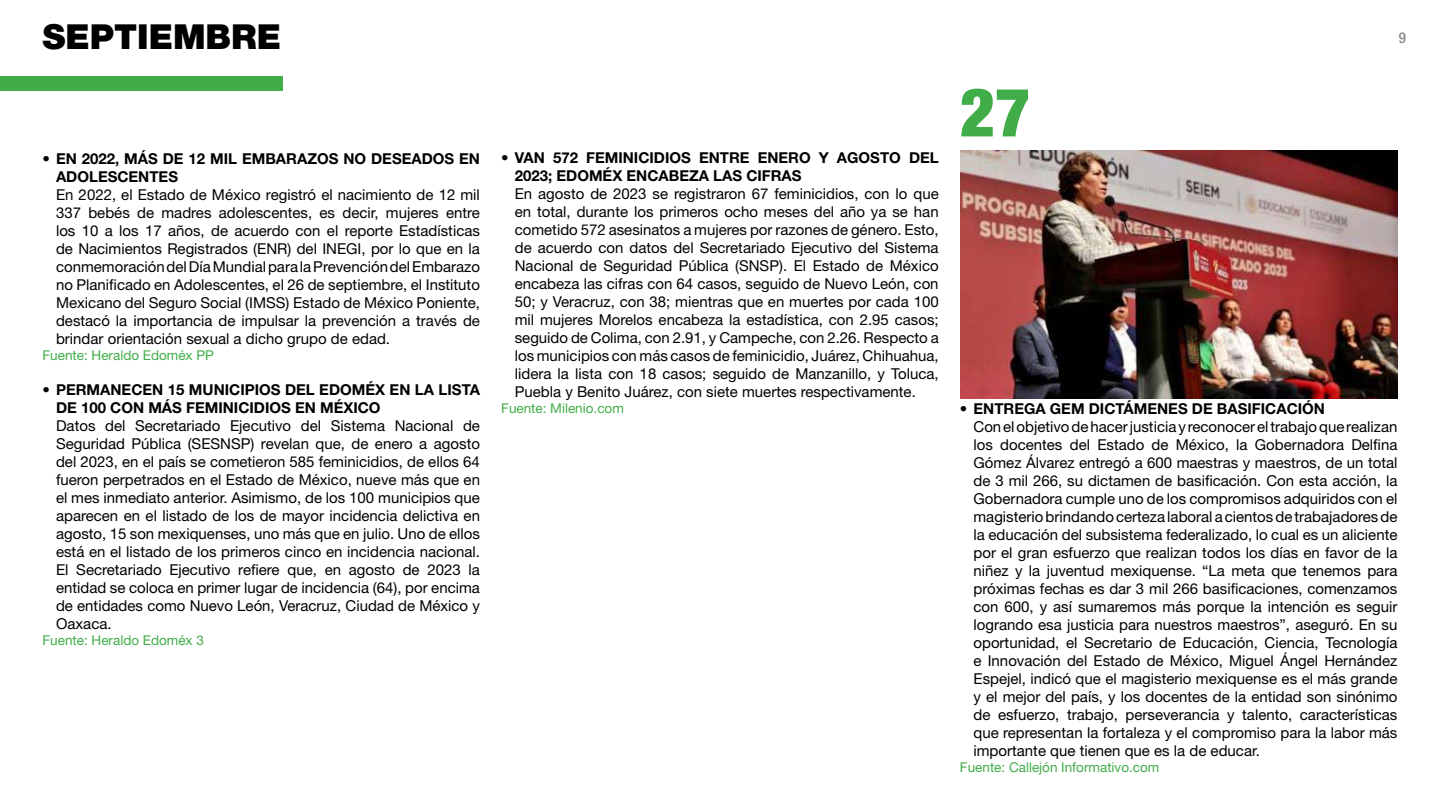
<style>
.page{position:relative;width:1440px;height:810px;background:#fff}
.page>*{position:absolute;margin:0;border:0;box-sizing:border-box;transform-origin:0 0}
.t1{font:900 condensed 67.5px "Helvetica Neue LT Std";color:#41ad49}
.t2{font:900 34.5px "Helvetica Neue LT Std";color:#000}
.t3{font:15px/18px "Helvetica Neue LT Std";color:#000;text-align:justify}
.t4{font:700 15px/18px "Helvetica Neue LT Std";color:#000}
.t5{font:500 condensed 15px "Helvetica Neue LT Std";color:#8c8a8a}
.t6{font:13.5px "Helvetica Neue LT Std";color:#41ad49}
</style>
<div class="page">
<div style="left:0;top:76px;width:283px;height:15px;background:#41ad49"></div>
<img style="left:960px;top:151px;width:437px;height:248px">
<h2 class="t2" style="left:43px;top:16px;width:240px">SEPTIEMBRE</h2>
<p class="t5" style="left:1398px;top:28px;width:9px">9</p>
<p class="t4" style="left:56px;top:150px;width:425px;text-indent:-14px">• EN 2022, MÁS DE 12 MIL EMBARAZOS NO DESEADOS EN<br>ADOLESCENTES</p>
<p class="t3" style="left:56px;top:186px;width:425px">En 2022, el Estado de México registró el nacimiento de 12 mil 337 bebés de madres adolescentes, es decir, mujeres entre los 10 a los 17 años, de acuerdo con el reporte Estadísticas de Nacimientos Registrados (ENR) del INEGI, por lo que en la conmemoración del Día Mundial para la Prevención del Embarazo no Planificado en Adolescentes, el 26 de septiembre, el Instituto Mexicano del Seguro Social (IMSS) Estado de México Poniente, destacó la importancia de impulsar la prevención a través de brindar orientación sexual a dicho grupo de edad.</p>
<p class="t6" style="left:43px;top:348px;width:173px">Fuente: Heraldo Edoméx PP</p>
<p class="t4" style="left:56px;top:380px;width:425px;text-indent:-14px">• PERMANECEN 15 MUNICIPIOS DEL EDOMÉX EN LA LISTA<br>DE 100 CON MÁS FEMINICIDIOS EN MÉXICO</p>
<p class="t3" style="left:56px;top:416px;width:425px">Datos del Secretariado Ejecutivo del Sistema Nacional de Seguridad Pública (SESNSP) revelan que, de enero a agosto del 2023, en el país se cometieron 585 feminicidios, de ellos 64 fueron perpetrados en el Estado de México, nueve más que en el mes inmediato anterior. Asimismo, de los 100 municipios que aparecen en el listado de los de mayor incidencia delictiva en agosto, 15 son mexiquenses, uno más que en julio. Uno de ellos está en el listado de los primeros cinco en incidencia nacional.<br>El Secretariado Ejecutivo refiere que, en agosto de 2023 la entidad se coloca en primer lugar de incidencia (64), por encima de entidades como Nuevo León, Veracruz, Ciudad de México y Oaxaca.</p>
<p class="t6" style="left:43px;top:632px;width:163px">Fuente: Heraldo Edoméx 3</p>
<p class="t4" style="left:515px;top:148px;width:425px;text-indent:-14px">• VAN 572 FEMINICIDIOS ENTRE ENERO Y AGOSTO DEL<br>2023; EDOMÉX ENCABEZA LAS CIFRAS</p>
<p class="t3" style="left:515px;top:184px;width:425px">En agosto de 2023 se registraron 67 feminicidios, con lo que en total, durante los primeros ocho meses del año ya se han cometido 572 asesinatos a mujeres por razones de género. Esto, de acuerdo con datos del Secretariado Ejecutivo del Sistema Nacional de Seguridad Pública (SNSP). El Estado de México encabeza las cifras con 64 casos, seguido de Nuevo León, con 50; y Veracruz, con 38; mientras que en muertes por cada 100 mil mujeres Morelos encabeza la estadística, con 2.95 casos; seguido de Colima, con 2.91, y Campeche, con 2.26. Respecto a los municipios con más casos de feminicidio, Juárez, Chihuahua, lidera la lista con 18 casos; seguido de Manzanillo, y Toluca, Puebla y Benito Juárez, con siete muertes respectivamente.</p>
<p class="t6" style="left:501px;top:400px;width:124px">Fuente: Milenio.com</p>
<h1 class="t1" style="left:960px;top:71px;width:72px">27</h1>
<p class="t4" style="left:960px;top:399px;width:366px">• ENTREGA GEM DICTÁMENES DE BASIFICACIÓN</p>
<p class="t3" style="left:973px;top:417px;width:425px">Con el objetivo de hacer justicia y reconocer el trabajo que realizan los docentes del Estado de México, la Gobernadora Delfina Gómez Álvarez entregó a 600 maestras y maestros, de un total de 3 mil 266, su dictamen de basificación. Con esta acción, la Gobernadora cumple uno de los compromisos adquiridos con el magisterio brindando certeza laboral a cientos de trabajadores de la educación del subsistema federalizado, lo cual es un aliciente por el gran esfuerzo que realizan todos los días en favor de la niñez y la juventud mexiquense. “La meta que tenemos para próximas fechas es dar 3 mil 266 basificaciones, comenzamos con 600, y así sumaremos más porque la intención es seguir logrando esa justicia para nuestros maestros”, aseguró. En su oportunidad, el Secretario de Educación, Ciencia, Tecnología e Innovación del Estado de México, Miguel Ángel Hernández Espejel, indicó que el magisterio mexiquense es el más grande y el mejor del país, y los docentes de la entidad son sinónimo de esfuerzo, trabajo, perseverancia y talento, características que representan la fortaleza y el compromiso para la labor más importante que tienen que es la de educar.</p>
<p class="t6" style="left:960px;top:759px;width:201px">Fuente: Callejón Informativo.com</p>
</div>
